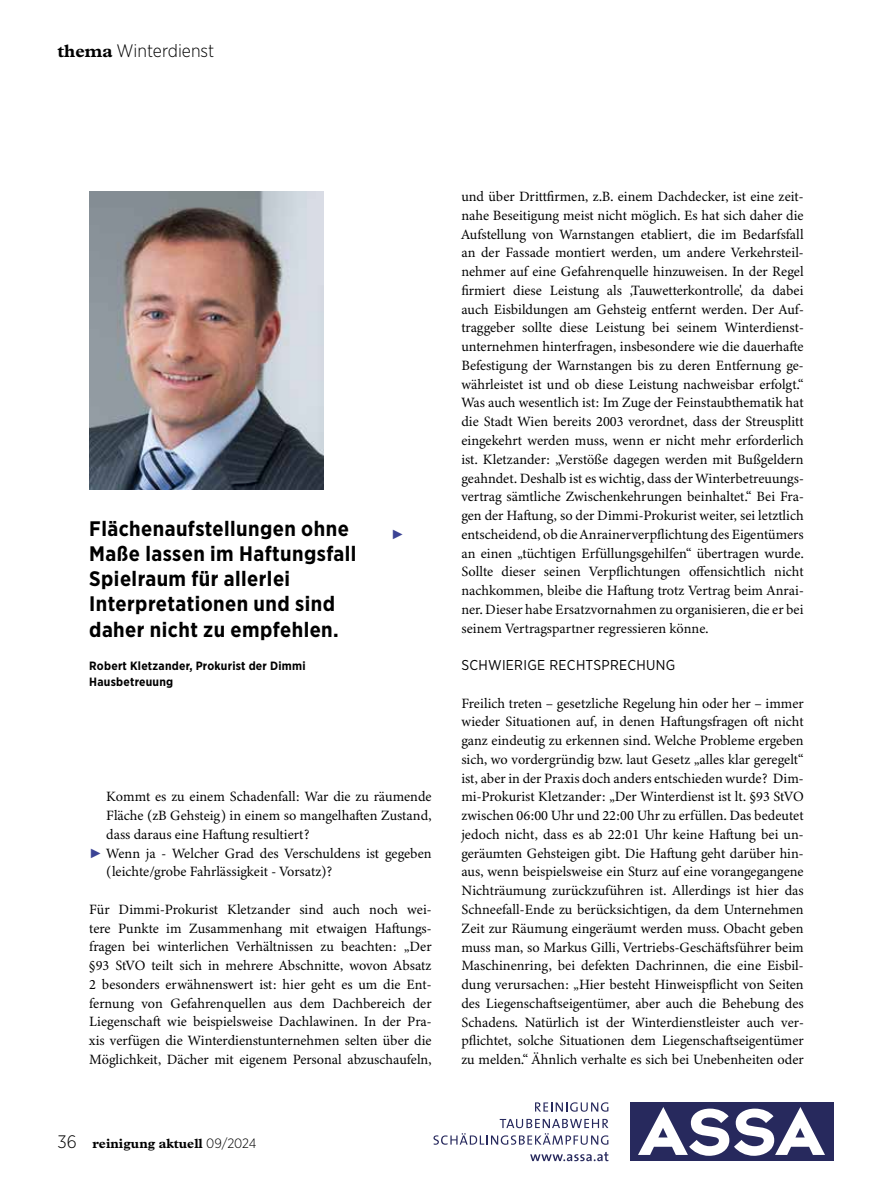
<style>
.page{position:relative;width:893px;height:1191px;background:#fff}
.page>*{position:absolute;margin:0;border:0;box-sizing:border-box;transform-origin:0 0}
.t1{font:700 21px/25.2px "Gotham Narrow";letter-spacing:.02em;color:#000}
.t2{font:300 18px "Gotham Narrow";color:#000}
.t3{font:14.25px/18.8px "Minion 3";color:#000;text-align:justify}
.t4{font:14.25px "Gotham Narrow";letter-spacing:.02em;color:#000}
.t5{font:700 13.5px "Plantin MT Pro";color:#000}
.t6{font:900 13.5px "Arial";color:#3b4395}
.t7{font:700 12px/16.5px "Gotham Narrow";letter-spacing:.02em;color:#000}
.s1{font-family:"Plantin MT Pro";font-weight:700}
.s2{font-family:"Arial";font-weight:900;font-size:13.5px;color:#3b4395}
.s3{font-family:"Gotham Narrow";font-weight:300;font-size:18px}
.s4{font-family:"Gotham Narrow";font-weight:300}
</style>
<div class="page">
<img style="left:89px;top:191px;width:234px;height:298px">
<div style="left:630px;top:1102px;width:203px;height:59px;background:#27295d"></div>
<svg style="left:638px;top:1107px;width:187px;height:48px"></svg>
<svg style="left:535px;top:1102px;width:73px;height:9px"></svg>
<svg style="left:433px;top:1118px;width:175px;height:26px"></svg>
<svg style="left:530px;top:1152px;width:78px;height:9px"></svg>
<p class="t2" style="left:57px;top:40px;width:158px"><span class="s1">thema</span> Winterdienst</p>
<h1 class="t1" style="left:89px;top:515px;width:269px">Flächenaufstellungen ohne<br>Maße lassen im Haftungsfall<br>Spielraum für allerlei<br>Interpretationen und sind daher nicht zu empfehlen.</h1>
<p class="t7" style="left:89px;top:657px;width:218px">Robert Kletzander, Prokurist der Dimmi<br>Hausbetreuung</p>
<p class="t6" style="left:391px;top:524px;width:15px">►</p>
<p class="t3" style="left:106px;top:787px;width:327px">Kommt es zu einem Schadenfall: War die zu räumende</p>
<p class="t3" style="left:106px;top:806px;width:327px">Fläche (zB Gehsteig) in einem so mangelhaften Zustand,</p>
<p class="t3" style="left:106px;top:824px;width:205px">dass daraus eine Haftung resultiert?</p>
<p class="t3" style="left:89px;top:843px;width:344px"><span class="s2">►</span> Wenn ja - Welcher Grad des Verschuldens ist gegeben</p>
<p class="t3" style="left:106px;top:862px;width:227px">(leichte/grobe Fahrlässigkeit - Vorsatz)?</p>
<p class="t3" style="left:89px;top:899px;width:344px">Für Dimmi-Prokurist Kletzander sind auch noch wei&shy;tere Punkte im Zusammenhang mit etwaigen Haftungs&shy;fragen bei winterlichen Verhältnissen zu beachten: „Der §93 StVO teilt sich in mehrere Abschnitte, wovon Absatz 2 besonders erwähnenswert ist: hier geht es um die Ent&shy;fernung von Gefahrenquellen aus dem Dachbereich der Liegenschaft wie beispielsweise Dachlawinen. In der Pra&shy;xis verfügen die Winterdienstunternehmen selten über die Möglichkeit, Dächer mit eigenem Personal abzuschaufeln,</p>
<p class="t5" style="left:57px;top:1135px;width:201px"><span class="s3">36</span> reinigung aktuell <span class="s4">09/2024</span></p>
<p class="t3" style="left:461px;top:187px;width:344px">und über Drittfirmen, z.B. einem Dachdecker, ist eine zeit&shy;nahe Beseitigung meist nicht möglich. Es hat sich daher die Aufstellung von Warnstangen etabliert, die im Bedarfsfall an der Fassade montiert werden, um andere Verkehrsteil&shy;nehmer auf eine Gefahrenquelle hinzuweisen. In der Regel firmiert diese Leistung als ,Tauwetterkontrolle', da dabei auch Eisbildungen am Gehsteig entfernt werden. Der Auf&shy;traggeber sollte diese Leistung bei seinem Winterdienst&shy;unternehmen hinterfragen, insbesondere wie die dauerhafte Befestigung der Warnstangen bis zu deren Entfernung ge&shy;währleistet ist und ob diese Leistung nachweisbar erfolgt.“ Was auch wesentlich ist: Im Zuge der Feinstaubthematik hat die Stadt Wien bereits 2003 verordnet, dass der Streusplitt eingekehrt werden muss, wenn er nicht mehr erforderlich ist. Kletzander: „Verstöße dagegen werden mit Bußgeldern geahndet. Deshalb ist es wichtig, dass der Winterbetreuungs&shy;vertrag sämtliche Zwischenkehrungen beinhaltet.“ Bei Fra&shy;gen der Haftung, so der Dimmi-Prokurist weiter, sei letztlich entscheidend, ob die Anrainerverpflichtung des Eigentümers an einen „tüchtigen Erfüllungsgehilfen“ übertragen wurde.<br>Sollte dieser seinen Verpflichtungen offensichtlich nicht nachkommen, bleibe die Haftung trotz Vertrag beim Anrai&shy;ner. Dieser habe Ersatzvornahmen zu organisieren, die er bei seinem Vertragspartner regressieren könne.</p>
<p class="t4" style="left:461px;top:656px;width:215px">SCHWIERIGE RECHTSPRECHUNG</p>
<p class="t3" style="left:461px;top:693px;width:344px">Freilich treten – gesetzliche Regelung hin oder her – immer wieder Situationen auf, in denen Haftungsfragen oft nicht ganz eindeutig zu erkennen sind. Welche Probleme ergeben sich, wo vordergründig bzw. laut Gesetz „alles klar geregelt“ ist, aber in der Praxis doch anders entschieden wurde? Dim&shy;mi-Prokurist Kletzander: „Der Winterdienst ist lt. §93 StVO zwischen 06:00 Uhr und 22:00 Uhr zu erfüllen. Das bedeutet jedoch nicht, dass es ab 22:01 Uhr keine Haftung bei un&shy;geräumten Gehsteigen gibt. Die Haftung geht darüber hin&shy;aus, wenn beispielsweise ein Sturz auf eine vorangegangene Nichträumung zurückzuführen ist. Allerdings ist hier das Schneefall-Ende zu berücksichtigen, da dem Unternehmen Zeit zur Räumung eingeräumt werden muss. Obacht geben muss man, so Markus Gilli, Vertriebs-Geschäftsführer beim Maschinenring, bei defekten Dachrinnen, die eine Eisbil&shy;dung verursachen: „Hier besteht Hinweispflicht von Seiten des Liegenschaftseigentümer, aber auch die Behebung des Schadens. Natürlich ist der Winterdienstleister auch ver&shy;pflichtet, solche Situationen dem Liegenschaftseigentümer zu melden.“ Ähnlich verhalte es sich bei Unebenheiten oder</p>
</div>
